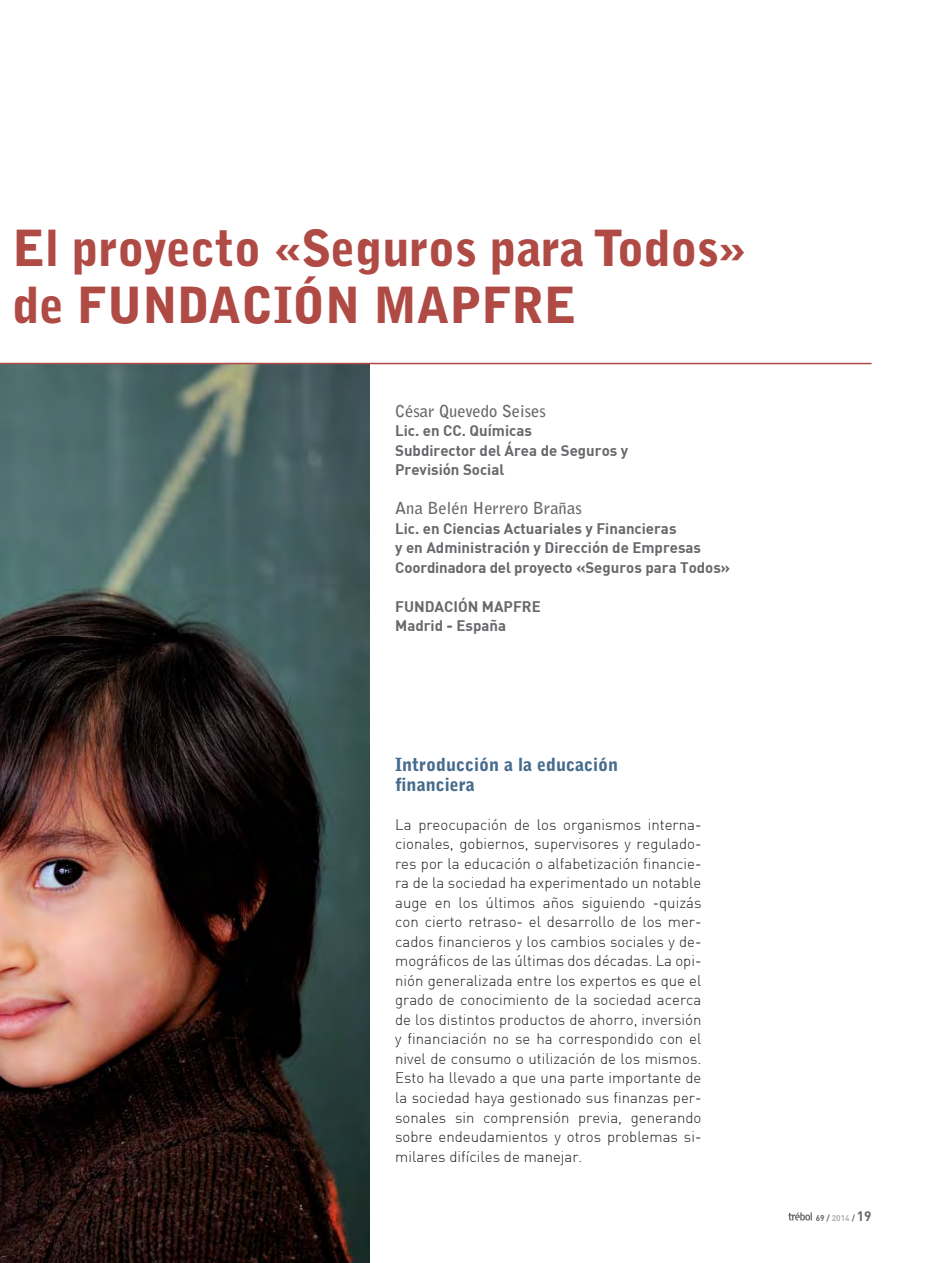
<style>
.page{position:relative;width:935px;height:1263px;background:#fff}
.page>*{position:absolute;margin:0;border:0;box-sizing:border-box;transform-origin:0 0}
.t1{font:900 49.5px/57px "Bell Gothic Std";letter-spacing:-.01em;color:#af4a45}
.t2{font:900 18px/19.5px "Bell Gothic Std";color:#466b8c}
.t3{font:700 16.5px "Bell Gothic Std";color:#67686b}
.t4{font:300 15px/19.5px "DIN";color:#231f20;text-align:justify}
.t5{font:700 15px/19.5px "DIN";color:#67686b}
.t6{font:700 8.25px "DIN";color:#67686b}
.s1{color:#aeb0b3}
.s2{font-size:13.5px}
</style>
<div class="page">
<svg style="left:788px;top:1212px;width:24px;height:8px"></svg>
<img style="left:0;top:364px;width:370px;height:898px">
<hr style="left:0;top:363px;width:871px;height:1px;background:#af4a45">
<h1 class="t1" style="left:13px;top:222px;width:735px">El proyecto «Seguros para Todos» de FUNDACIÓN MAPFRE</h1>
<p class="t3" style="left:395px;top:403px;width:152px">César Quevedo Seises</p>
<p class="t5" style="left:395px;top:420px;width:234px">Lic. en CC. Químicas<br>Subdirector del Área de Seguros y<br>Previsión Social</p>
<p class="t3" style="left:395px;top:500px;width:188px">Ana Belén Herrero Brañas</p>
<p class="t5" style="left:395px;top:518px;width:337px">Lic. en Ciencias Actuariales y Financieras<br>y en Administración y Dirección de Empresas<br>Coordinadora del proyecto «Seguros para Todos»</p>
<p class="t5" style="left:395px;top:596px;width:147px">FUNDACIÓN MAPFRE<br>Madrid - España</p>
<p class="t2" style="left:395px;top:756px;width:224px">Introducción a la educación financiera</p>
<p class="t4" style="left:395px;top:814px;width:308px">La preocupación de los organismos interna&shy;cionales, gobiernos, supervisores y regulado&shy;res por la educación o alfabetización financie&shy;ra de la sociedad ha experimentado un notable auge en los últimos años siguiendo -quizás con cierto retraso- el desarrollo de los mer&shy;cados financieros y los cambios sociales y de&shy;mográficos de las últimas dos décadas. La opi&shy;nión generalizada entre los expertos es que el grado de conocimiento de la sociedad acerca de los distintos productos de ahorro, inversión y financiación no se ha correspondido con el nivel de consumo o utilización de los mismos.<br>Esto ha llevado a que una parte importante de la sociedad haya gestionado sus finanzas per&shy;sonales sin comprensión previa, generando sobre endeudamientos y otros problemas si&shy;milares difíciles de manejar.</p>
<p class="t6" style="left:815px;top:1211px;width:57px">69 / <span class="s1">2014</span> / <span class="s2">19</span></p>
</div>
